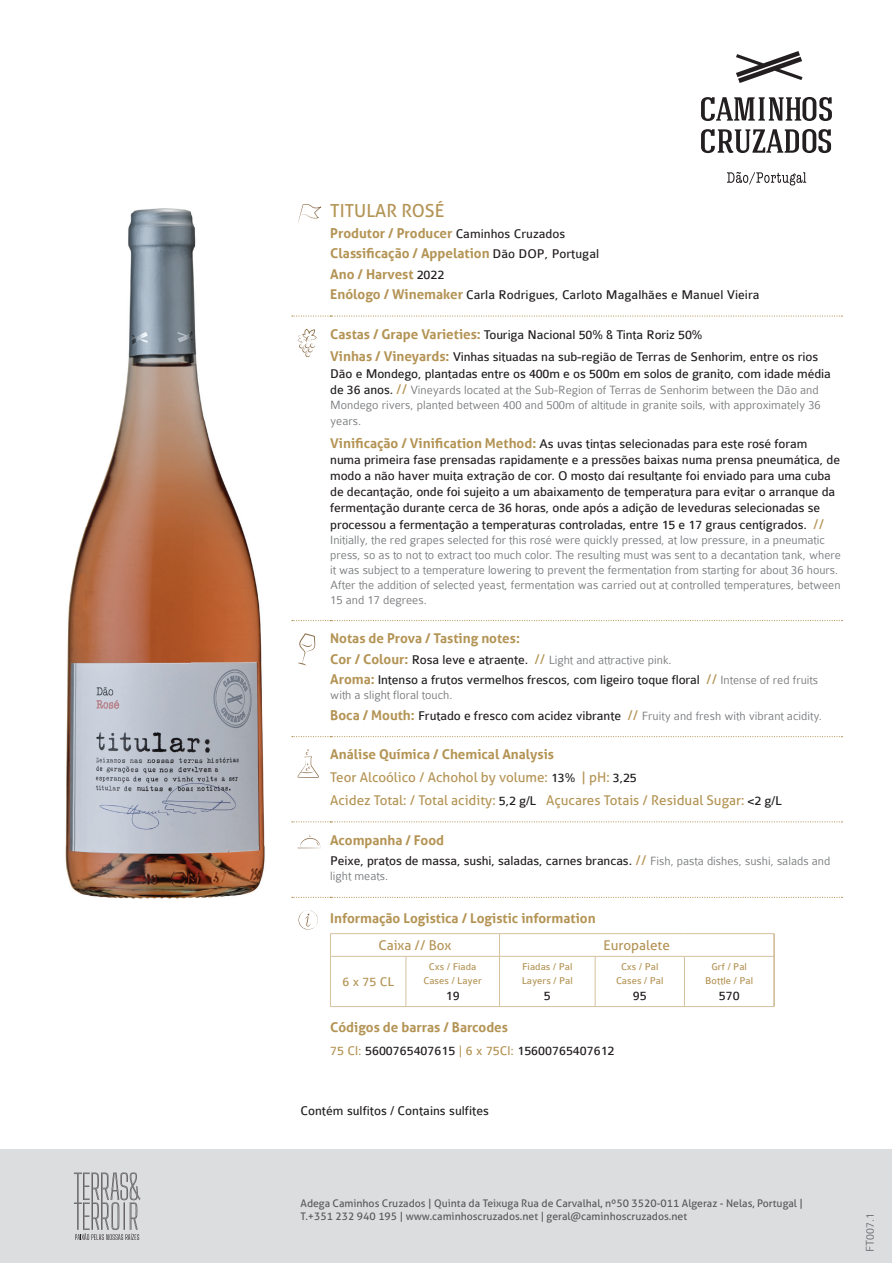
<style>
.page{position:relative;width:893px;height:1263px;background:#fff}
.page>*{position:absolute;margin:0;border:0;box-sizing:border-box;transform-origin:0 0}
.t1{font:18px "Aller";color:#b49455}
.t2{font:13.5px/16.2px "Colaborate";letter-spacing:-.01em;color:#231f20}
.t3{font:700 13.5px/20.4px "Aller";color:#b49455}
.t4{font:13.5px/22.8px "Aller";color:#b49455}
.t5{font:13.5px "Colaborate";color:#b49455}
.t6{font:300 12.75px/15px "Colaborate";color:#76787b}
.t7{font:300 12px "Colaborate";color:#6c6d70}
.t8{font:10.5px/12.6px "Aller";color:#57585a}
.t9{font:10.5px/13.5px "Colaborate";color:#b49455;text-align:center}
.s1{font-family:"Colaborate";font-weight:400;color:#231f20}
.s2{font-family:"Aller";font-weight:700;color:#b49455}
.s3{font-weight:400;font-size:13.5px;color:#231f20}
.s4{font-family:"Aller";font-weight:400;font-size:13.5px;color:#b49455}
.s5{font-family:"Aller";color:#b49455}
.s6{font-family:"Aller";font-weight:700;font-size:13.5px;color:#b49455}
.s7{font-weight:300;font-size:12.75px;color:#76787b}
.s8{font-weight:700}
.s9{font-family:"Colaborate";color:#231f20}
.s10{color:#b49455}
</style>
<div class="page">
<img style="left:65px;top:208px;width:200px;height:691px">
<div style="left:1px;top:1149px;width:891px;height:114px;background:#dcdddf"></div>
<svg style="left:292px;top:315px;width:550px;height:2px"></svg>
<svg style="left:292px;top:620px;width:550px;height:1px"></svg>
<svg style="left:292px;top:736px;width:550px;height:1px"></svg>
<svg style="left:292px;top:821px;width:550px;height:1px"></svg>
<svg style="left:292px;top:897px;width:550px;height:1px"></svg>
<svg style="left:298px;top:204px;width:23px;height:19px"></svg>
<svg style="left:298px;top:329px;width:19px;height:28px"></svg>
<svg style="left:298px;top:633px;width:17px;height:32px"></svg>
<svg style="left:298px;top:749px;width:21px;height:29px"></svg>
<svg style="left:298px;top:835px;width:23px;height:13px"></svg>
<svg style="left:298px;top:910px;width:20px;height:20px"></svg>
<svg style="left:499px;top:934px;width:1px;height:22px"></svg>
<hr style="left:330px;top:956px;width:76px;height:1px;background:#d5c19e">
<hr style="left:406px;top:956px;width:93px;height:1px;background:#d5c19e">
<hr style="left:406px;top:956px;width:1px;height:50px;background:#d5c19e">
<hr style="left:499px;top:956px;width:96px;height:1px;background:#d5c19e">
<hr style="left:499px;top:956px;width:1px;height:50px;background:#d5c19e">
<hr style="left:595px;top:956px;width:89px;height:1px;background:#d5c19e">
<hr style="left:595px;top:956px;width:1px;height:50px;background:#d5c19e">
<hr style="left:684px;top:956px;width:90px;height:1px;background:#d5c19e">
<hr style="left:684px;top:956px;width:1px;height:50px;background:#d5c19e">
<hr style="left:330px;top:933px;width:76px;height:1px;background:#d5c19e">
<svg style="left:330px;top:934px;width:1px;height:22px"></svg>
<hr style="left:406px;top:933px;width:93px;height:1px;background:#d5c19e">
<hr style="left:499px;top:933px;width:96px;height:1px;background:#d5c19e">
<hr style="left:595px;top:933px;width:89px;height:1px;background:#d5c19e">
<hr style="left:684px;top:933px;width:90px;height:1px;background:#d5c19e">
<hr style="left:330px;top:956px;width:1px;height:50px;background:#d5c19e">
<hr style="left:330px;top:1006px;width:76px;height:1px;background:#d5c19e">
<hr style="left:406px;top:1006px;width:93px;height:1px;background:#d5c19e">
<hr style="left:499px;top:1006px;width:96px;height:1px;background:#d5c19e">
<hr style="left:595px;top:1006px;width:89px;height:1px;background:#d5c19e">
<hr style="left:684px;top:1006px;width:90px;height:1px;background:#d5c19e">
<svg style="left:774px;top:934px;width:1px;height:22px"></svg>
<hr style="left:774px;top:956px;width:1px;height:50px;background:#b49455">
<svg style="left:74px;top:1172px;width:67px;height:68px"></svg>
<svg style="left:701px;top:97px;width:131px;height:24px"></svg>
<svg style="left:701px;top:129px;width:130px;height:24px"></svg>
<svg style="left:736px;top:51px;width:66px;height:32px"></svg>
<svg style="left:727px;top:172px;width:79px;height:13px"></svg>
<h1 class="t1" style="left:330px;top:200px;width:116px">TITULAR ROSÉ</h1>
<p class="t3" style="left:330px;top:223px;width:270px">Produtor / Producer <span class="s1">Caminhos Cruzados<br></span>Classificação / Appelation <span class="s1">Dão DOP, Portugal<br></span>Ano / Harvest <span class="s1">2022</span></p>
<p class="t2" style="left:330px;top:287px;width:431px"><span class="s2">Enólogo / Winemaker</span> Carla Rodrigues, Carloto Magalhães e Manuel Vieira</p>
<p class="t2" style="left:330px;top:323px;width:489px;line-height:22.5px"><span class="s2">Castas / Grape Varieties:</span> Touriga Nacional 50% &amp; Tinta Roriz 50%<br><span class="s2">Vinhas / Vineyards:</span> Vinhas situadas na sub-região de Terras de Senhorim, entre os rios</p>
<p class="t2" style="left:330px;top:365px;width:502px">Dão e Mondego, plantadas entre os 400m e os 500m em solos de granito, com idade média</p>
<p class="t6" style="left:330px;top:382px;width:492px"><span class="s3">de 36 anos.</span> <span class="s4">//</span> Vineyards located at the Sub-Region of Terras de Senhorim between the Dão and<br>Mondego rivers, planted between 400 and 500m of altitude in granite soils, with approximately 36</p>
<p class="t6" style="left:330px;top:413px;width:33px">years.</p>
<p class="t2" style="left:330px;top:435px;width:511px"><span class="s2">Vinificação / Vinification Method:</span> As uvas tintas selecionadas para este rosé foram numa primeira fase prensadas rapidamente e a pressões baixas numa prensa pneumática, de modo a não haver muita extração de cor. O mosto daí resultante foi enviado para uma cuba de decantação, onde foi sujeito a um abaixamento de temperatura para evitar o arranque da fermentação durante cerca de 36 horas, onde após a adição de leveduras selecionadas se processou a fermentação a temperaturas controladas, entre 15 e 17 graus centígrados. <span class="s5">//</span></p>
<p class="t6" style="left:330px;top:532px;width:512px">Initially, the red grapes selected for this rosé were quickly pressed, at low pressure, in a pneumatic press, so as to not to extract too much color. The resulting must was sent to a decantation tank, where it was subject to a temperature lowering to prevent the fermentation from starting for about 36 hours.<br>After the addition of selected yeast, fermentation was carried out at controlled temperatures, between 15 and 17 degrees.</p>
<p class="t3" style="left:330px;top:628px;width:191px">Notas de Prova / Tasting notes:</p>
<p class="t6" style="left:330px;top:652px;width:343px"><span class="s6">Cor / Colour:</span> <span class="s3">Rosa leve e atraente.</span> <span class="s4">//</span> Light and attractive pink.</p>
<p class="t2" style="left:330px;top:672px;width:489px"><span class="s2">Aroma:</span> Intenso a frutos vermelhos frescos, com ligeiro toque floral <span class="s5">//</span> <span class="s7">Intense of red fruits</span></p>
<p class="t6" style="left:330px;top:685px;width:493px;line-height:20.4px">with a slight floral touch.<br><span class="s6">Boca / Mouth:</span> <span class="s3">Frutado e fresco com acidez vibrante</span> <span class="s4">//</span> Fruity and fresh with vibrant acidity.</p>
<p class="t4" style="left:330px;top:743px;width:453px"><span class="s8">Análise Química / Chemical Analysis<br></span>Teor Alcoólico / Achohol by volume: <span class="s9">13%</span> | pH: <span class="s9">3,25<br></span>Acidez Total: / Total acidity: <span class="s9">5,2 g/L</span> Açucares Totais / Residual Sugar: <span class="s9">&lt;2 g/L</span></p>
<p class="t3" style="left:330px;top:829px;width:115px">Acompanha / Food</p>
<p class="t2" style="left:330px;top:853px;width:502px">Peixe, pratos de massa, sushi, saladas, carnes brancas. <span class="s5">//</span> <span class="s7">Fish, pasta dishes, sushi, salads and</span></p>
<p class="t6" style="left:330px;top:869px;width:59px">light meats.</p>
<p class="t3" style="left:330px;top:908px;width:267px">Informação Logistica / Logistic information</p>
<p class="t4" style="left:378px;top:934px;width:74px">Caixa // Box</p>
<p class="t4" style="left:604px;top:934px;width:68px">Europalete</p>
<p class="t5" style="left:342px;top:975px;width:53px">6 x 75 CL</p>
<p class="t9" style="left:705px;top:960px;width:49px">Grf / Pal<br>Bottle / Pal</p>
<p class="t2" style="left:719px;top:987px;width:22px">570</p>
<p class="t9" style="left:423px;top:960px;width:60px">Cxs / Fiada<br>Cases / Layer</p>
<p class="t2" style="left:446px;top:987px;width:15px">19</p>
<p class="t9" style="left:616px;top:960px;width:49px">Cxs / Pal<br>Cases / Pal</p>
<p class="t2" style="left:633px;top:987px;width:15px">95</p>
<p class="t9" style="left:522px;top:960px;width:53px;text-align:left">Fiadas / Pal<br>Layers / Pal</p>
<p class="t2" style="left:544px;top:987px;width:8px">5</p>
<p class="t3" style="left:330px;top:1017px;width:179px">Códigos de barras / Barcodes</p>
<p class="t2" style="left:330px;top:1042px;width:286px"><span class="s10">75 Cl:</span> 5600765407615 <span class="s10">| 6 x 75Cl:</span> 15600765407612</p>
<p class="t2" style="left:300px;top:1103px;width:190px">Contém sulfitos / Contains sulfites</p>
<p class="t8" style="left:301px;top:1197px;width:504px">Adega Caminhos Cruzados | Quinta da Teixuga Rua de Carvalhal, nº50 3520-011 Algeraz - Nelas, Portugal |<br>T.+351 232 940 195 | www.caminhoscruzados.net | geral@caminhoscruzados.net</p>
<p class="t7" style="left:864px;top:1252px;width:40px;rotate:-90deg">FT007.1</p>
</div>
